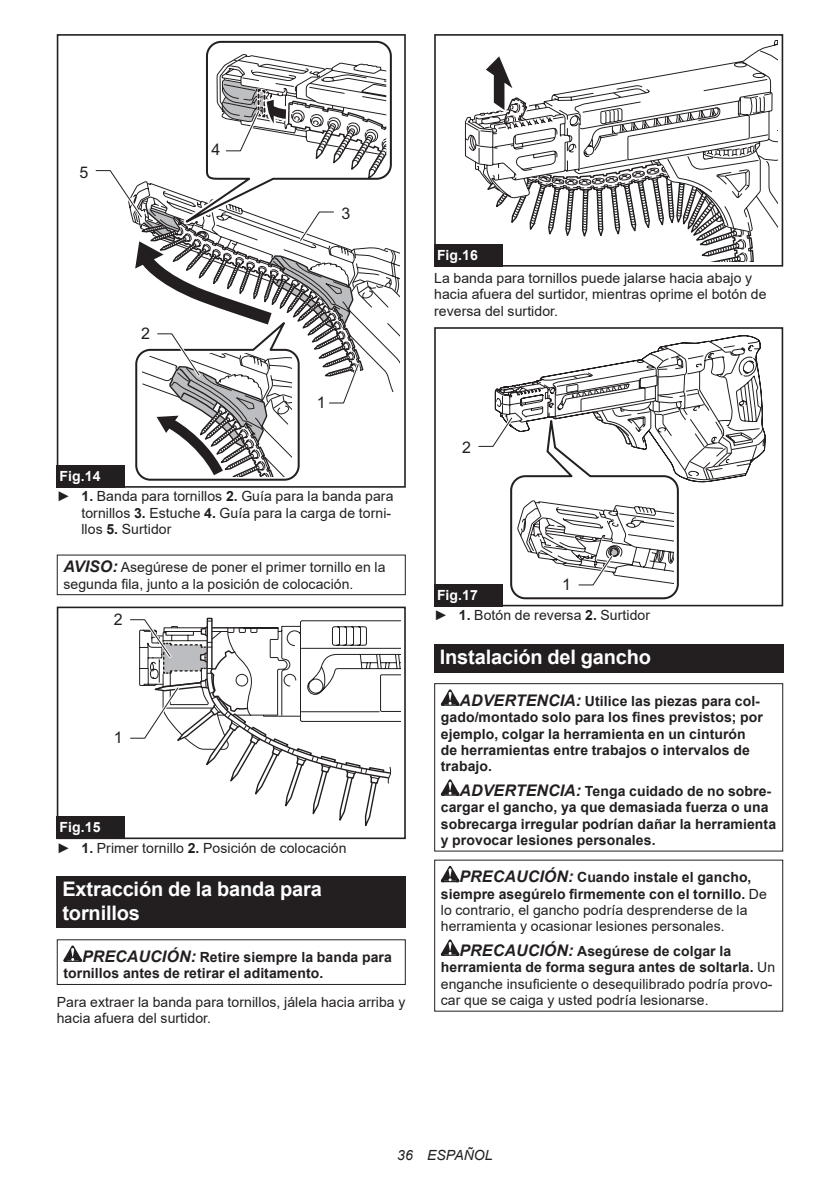
<style>
.page{position:relative;width:840px;height:1191px;background:#fff}
.page>*{position:absolute;margin:0;border:0;box-sizing:border-box;transform-origin:0 0}
.t1{font:700 20px/23.4px "Arial";letter-spacing:-.01em;color:#fff}
.t2{font:16px "Arial";color:#231f20}
.t3{font:14px/16.4px "Arial";letter-spacing:.005em;color:#231f20}
.t4{font:700 14px/16.4px "Arial";letter-spacing:.005em;color:#231f20}
.t5{font:italic 14px "Arial";letter-spacing:.005em;color:#231f20}
.t6{font:700 14px "Arial";color:#fff}
.s1{font-weight:700;color:#fff}
.s2{font-weight:700}
.s3{font-weight:700;font-style:italic;font-size:16px}
.s4{font-style:italic;font-size:16px}
</style>
<div class="page">
<div style="left:57px;top:34px;width:348px;height:454px;border:2px solid #231f20"></div>
<svg style="left:95px;top:42px;width:304px;height:439px"></svg>
<div style="left:57px;top:465px;width:68px;height:23px;background:#231f20"></div>
<div style="left:57px;top:554px;width:348px;height:41px;border:1px solid #231f20"></div>
<div style="left:57px;top:606px;width:348px;height:233px;border:2px solid #231f20"></div>
<svg style="left:130px;top:617px;width:270px;height:210px"></svg>
<div style="left:57px;top:816px;width:68px;height:23px;background:#231f20"></div>
<div style="left:57px;top:876px;width:348px;height:52px;background:#231f20"></div>
<svg style="left:63px;top:945px;width:19px;height:17px"></svg>
<div style="left:57px;top:939px;width:348px;height:46px;border:1px solid #231f20"></div>
<svg style="left:467px;top:41px;width:309px;height:140px"></svg>
<svg style="left:484px;top:151px;width:271px;height:110px"></svg>
<svg style="left:479px;top:49px;width:50px;height:76px"></svg>
<div style="left:434px;top:238px;width:73px;height:29px;background:#fff"></div>
<div style="left:434px;top:34px;width:348px;height:233px;border:2px solid #231f20"></div>
<div style="left:434px;top:244px;width:68px;height:23px;background:#231f20"></div>
<svg style="left:659px;top:335px;width:106px;height:117px"></svg>
<div style="left:434px;top:327px;width:348px;height:279px;border:2px solid #231f20"></div>
<svg style="left:478px;top:347px;width:286px;height:253px"></svg>
<div style="left:434px;top:584px;width:68px;height:22px;background:#231f20"></div>
<div style="left:434px;top:644px;width:348px;height:28px;background:#231f20"></div>
<svg style="left:440px;top:689px;width:19px;height:17px"></svg>
<svg style="left:440px;top:779px;width:19px;height:16px"></svg>
<div style="left:434px;top:683px;width:348px;height:168px;border:1px solid #231f20"></div>
<svg style="left:440px;top:866px;width:19px;height:16px"></svg>
<svg style="left:440px;top:939px;width:19px;height:16px"></svg>
<p class="t2" style="left:79px;top:161px;width:10px">5</p>
<p class="t2" style="left:141px;top:322px;width:10px">2</p>
<p class="t2" style="left:211px;top:138px;width:10px">4</p>
<p class="t2" style="left:341px;top:203px;width:10px">3</p>
<p class="t2" style="left:316px;top:392px;width:10px">1</p>
<p class="t3" style="left:57px;top:466px;width:338px;line-height:20.2px"><span class="s1">Fig.14<br></span>► <span class="s2">1.</span> Banda para tornillos <span class="s2">2.</span> Guía para la banda para</p>
<p class="t3" style="left:81px;top:504px;width:311px">tornillos <span class="s2">3.</span> Estuche <span class="s2">4.</span> Guía para la carga de torni&shy;llos <span class="s2">5.</span> Surtidor</p>
<p class="t3" style="left:63px;top:559px;width:323px"><span class="s3">AVISO:</span> Asegúrese de poner el primer tornillo en la segunda fila, junto a la posición de colocación.</p>
<p class="t2" style="left:114px;top:608px;width:10px">2</p>
<p class="t2" style="left:114px;top:727px;width:10px">1</p>
<p class="t3" style="left:57px;top:817px;width:291px;line-height:20.2px"><span class="s1">Fig.15<br></span>► <span class="s2">1.</span> Primer tornillo <span class="s2">2.</span> Posición de colocación</p>
<h1 class="t1" style="left:62px;top:878px;width:261px">Extracción de la banda para tornillos</h1>
<p class="t4" style="left:63px;top:949px;width:330px;text-indent:19px"><span class="s4">PRECAUCIÓN:</span> Retire siempre la banda para tornillos antes de retirar el aditamento.</p>
<p class="t3" style="left:57px;top:993px;width:350px">Para extraer la banda para tornillos, jálela hacia arriba y hacia afuera del surtidor.</p>
<p class="t6" style="left:437px;top:245px;width:42px">Fig.16</p>
<p class="t3" style="left:434px;top:270px;width:333px">La banda para tornillos puede jalarse hacia abajo y hacia afuera del surtidor, mientras oprime el botón de reversa del surtidor.</p>
<p class="t2" style="left:462px;top:436px;width:10px">2</p>
<p class="t2" style="left:562px;top:573px;width:10px">1</p>
<p class="t3" style="left:434px;top:584px;width:217px;line-height:20.2px"><span class="s1">Fig.17<br></span>► <span class="s2">1.</span> Botón de reversa <span class="s2">2.</span> Surtidor</p>
<h1 class="t1" style="left:439px;top:645px;width:213px">Instalación del gancho</h1>
<p class="t4" style="left:440px;top:693px;width:323px;text-indent:19px"><span class="s4">ADVERTENCIA:</span> Utilice las piezas para col&shy;gado/montado solo para los fines previstos; por ejemplo, colgar la herramienta en un cinturón de herramientas entre trabajos o intervalos de trabajo.</p>
<p class="t4" style="left:440px;top:782px;width:336px;text-indent:19px"><span class="s4">ADVERTENCIA:</span> Tenga cuidado de no sobre&shy;cargar el gancho, ya que demasiada fuerza o una sobrecarga irregular podrían dañar la herramienta y provocar lesiones personales.</p>
<p class="t3" style="left:440px;top:869px;width:327px;text-indent:19px"><span class="s3">PRECAUCIÓN:</span> <span class="s2">Cuando instale el gancho, siempre asegúrelo firmemente con el tornillo.</span> De lo contrario, el gancho podría desprenderse de la herramienta y ocasionar lesiones personales.</p>
<p class="t3" style="left:440px;top:942px;width:336px;text-indent:19px"><span class="s3">PRECAUCIÓN:</span> <span class="s2">Asegúrese de colgar la herramienta de forma segura antes de soltarla.</span> Un enganche insuficiente o desequilibrado podría provo&shy;car que se caiga y usted podría lesionarse.</p>
<p class="t5" style="left:397px;top:1146px;width:97px">36 ESPAÑOL</p>
</div>
